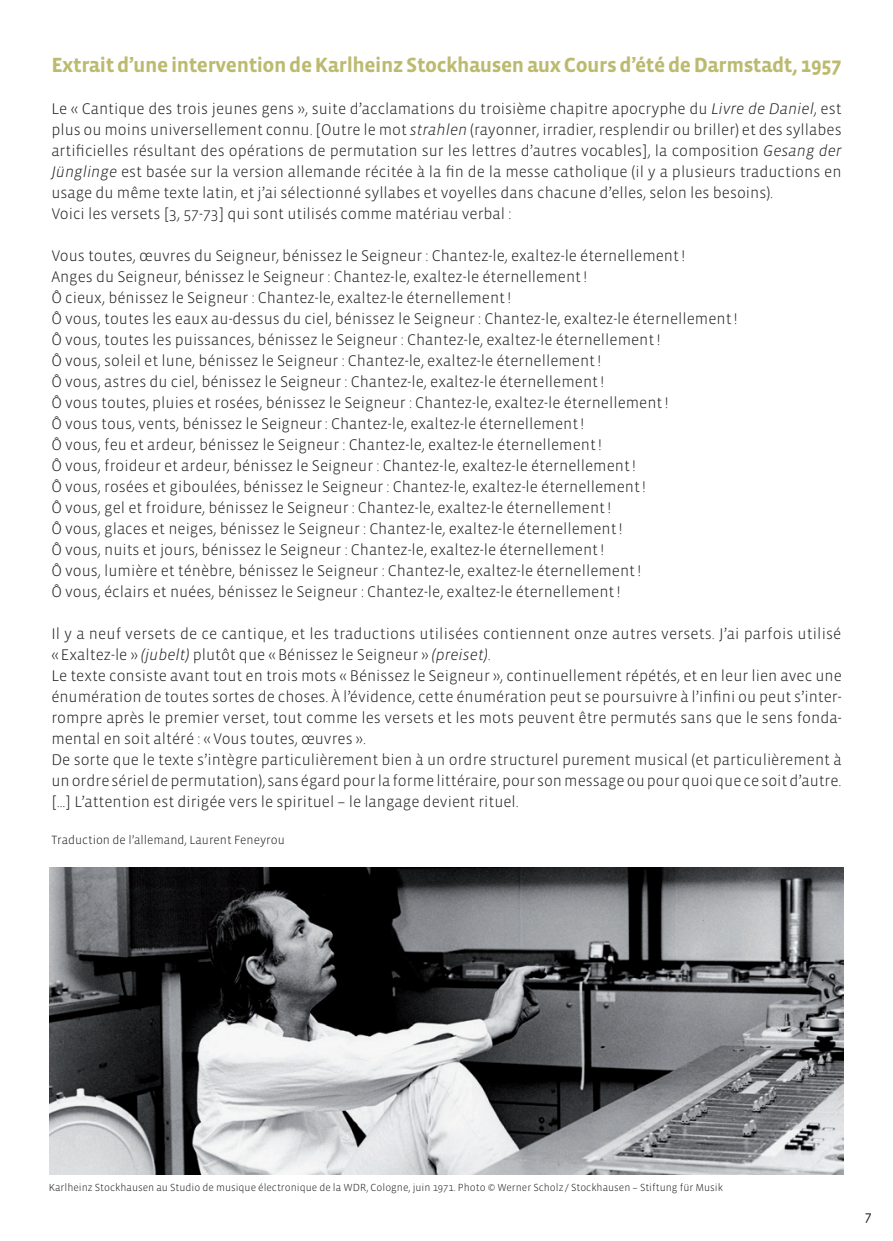
<style>
.page{position:relative;width:893px;height:1241px;background:#fff}
.page>*{position:absolute;margin:0;border:0;box-sizing:border-box;transform-origin:0 0}
.t1{font:700 21px "Vista Sans OT";letter-spacing:-.02em;color:#bcba6f}
.t2{font:300 15.75px/21px "Vista Sans OT";color:#231f20}
.t3{font:14px "Vista Sans OT";color:#231f20}
.t4{font:300 12.25px "Vista Sans OT";color:#231f20}
.t5{font:300 10.5px "Vista Sans OT";color:#231f20}
.s1{font-style:italic}
</style>
<div class="page">
<img style="left:50px;top:867px;width:793px;height:307px">
<h1 class="t1" style="left:51px;top:52px;width:792px">Extrait d’une intervention de Karlheinz Stockhausen aux Cours d’été de Darmstadt, 1957</h1>
<p class="t2" style="left:51px;top:98px;width:792px">Le « Cantique des trois jeunes gens », suite d’acclamations du troisième chapitre apocryphe du <span class="s1">Livre de Daniel</span>, est plus ou moins universellement connu. [Outre le mot <span class="s1">strahlen</span> (rayonner, irradier, resplendir ou briller) et des syllabes artificielles résultant des opérations de permutation sur les lettres d’autres vocables], la composition <span class="s1">Gesang der Jünglinge</span> est basée sur la version allemande récitée à la fin de la messe catholique (il y a plusieurs traductions en usage du même texte latin, et j’ai sélectionné syllabes et voyelles dans chacune d’elles, selon les besoins).<br>Voici les versets [3, 57-73] qui sont utilisés comme matériau verbal :</p>
<p class="t2" style="left:51px;top:245px;width:688px">Vous toutes, œuvres du Seigneur, bénissez le Seigneur : Chantez-le, exaltez-le éternellement !<br>Anges du Seigneur, bénissez le Seigneur : Chantez-le, exaltez-le éternellement !<br>Ô cieux, bénissez le Seigneur : Chantez-le, exaltez-le éternellement !<br>Ô vous, toutes les eaux au-dessus du ciel, bénissez le Seigneur : Chantez-le, exaltez-le éternellement !<br>Ô vous, toutes les puissances, bénissez le Seigneur : Chantez-le, exaltez-le éternellement !<br>Ô vous, soleil et lune, bénissez le Seigneur : Chantez-le, exaltez-le éternellement !<br>Ô vous, astres du ciel, bénissez le Seigneur : Chantez-le, exaltez-le éternellement !<br>Ô vous toutes, pluies et rosées, bénissez le Seigneur : Chantez-le, exaltez-le éternellement !<br>Ô vous tous, vents, bénissez le Seigneur : Chantez-le, exaltez-le éternellement !<br>Ô vous, feu et ardeur, bénissez le Seigneur : Chantez-le, exaltez-le éternellement !<br>Ô vous, froideur et ardeur, bénissez le Seigneur : Chantez-le, exaltez-le éternellement !<br>Ô vous, rosées et giboulées, bénissez le Seigneur : Chantez-le, exaltez-le éternellement !<br>Ô vous, gel et froidure, bénissez le Seigneur : Chantez-le, exaltez-le éternellement !<br>Ô vous, glaces et neiges, bénissez le Seigneur : Chantez-le, exaltez-le éternellement !<br>Ô vous, nuits et jours, bénissez le Seigneur : Chantez-le, exaltez-le éternellement !<br>Ô vous, lumière et ténèbre, bénissez le Seigneur : Chantez-le, exaltez-le éternellement !<br>Ô vous, éclairs et nuées, bénissez le Seigneur : Chantez-le, exaltez-le éternellement !</p>
<p class="t2" style="left:51px;top:623px;width:792px">Il y a neuf versets de ce cantique, et les traductions utilisées contiennent onze autres versets. J’ai parfois utilisé « Exaltez-le » <span class="s1">(jubelt)</span> plutôt que « Bénissez le Seigneur » <span class="s1">(preiset)</span>.<br>Le texte consiste avant tout en trois mots « Bénissez le Seigneur », continuellement répétés, et en leur lien avec une énumération de toutes sortes de choses. À l’évidence, cette énumération peut se poursuivre à l’infini ou peut s’inter&shy;rompre après le premier verset, tout comme les versets et les mots peuvent être permutés sans que le sens fonda&shy;mental en soit altéré : « Vous toutes, œuvres ».<br>De sorte que le texte s’intègre particulièrement bien à un ordre structurel purement musical (et particulièrement à un ordre sériel de permutation), sans égard pour la forme littéraire, pour son message ou pour quoi que ce soit d’autre. […] L’attention est dirigée vers le spirituel – le langage devient rituel.</p>
<p class="t4" style="left:51px;top:832px;width:235px">Traduction de l’allemand, Laurent Feneyrou</p>
<p class="t5" style="left:49px;top:1181px;width:676px">Karlheinz Stockhausen au Studio de musique électronique de la WDR, Cologne, juin 1971. Photo © Werner Scholz / Stockhausen – Stiftung für Musik</p>
<p class="t3" style="left:865px;top:1207px;width:8px">7</p>
</div>
